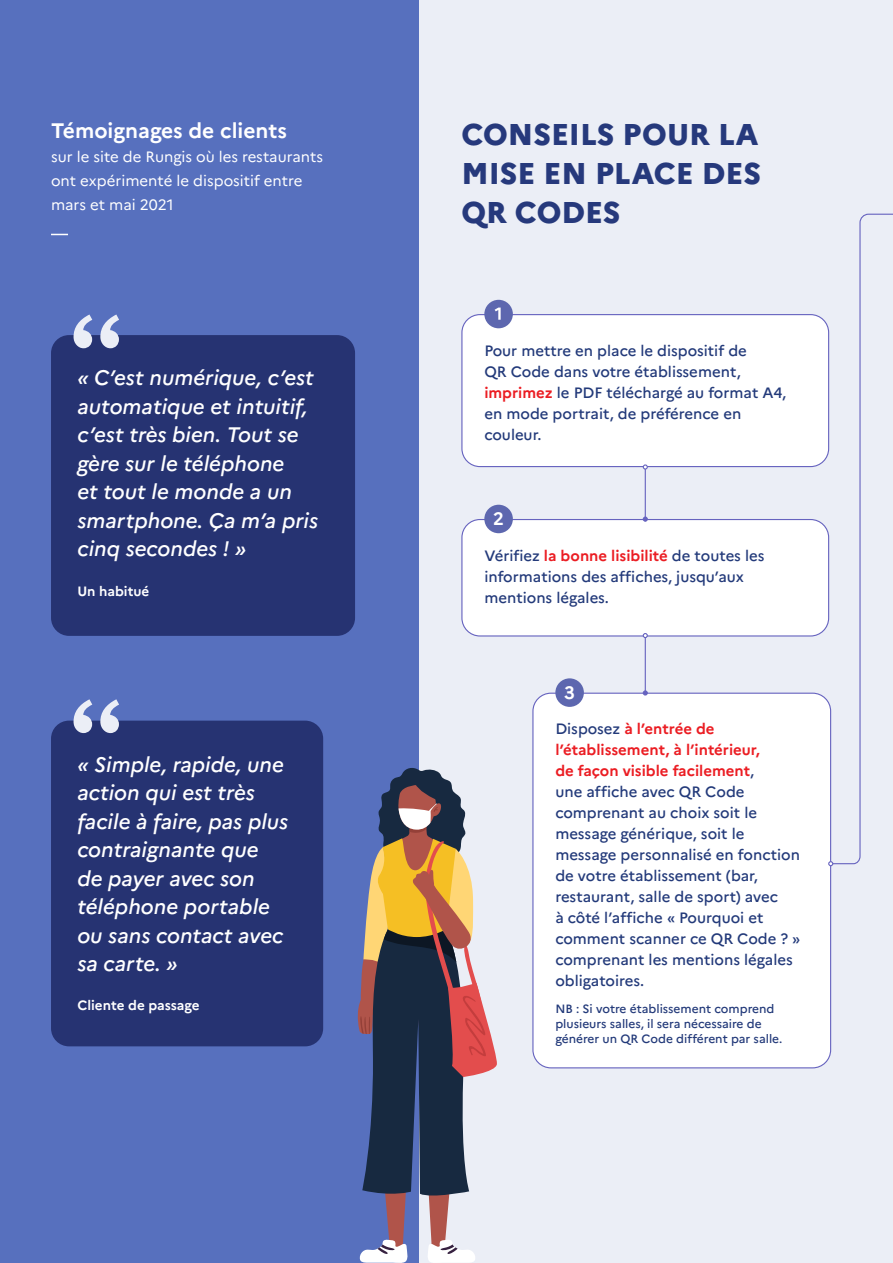
<style>
.page{position:relative;width:893px;height:1263px;background:#fff}
.page>*{position:absolute;margin:0;border:0;box-sizing:border-box;transform-origin:0 0}
.t1{font:150px "Andale Mono";color:#ebeef6}
.t2{font:800 30px/39px "Marianne";color:#26397c;text-align:justify}
.t3{font:italic 500 21px/28.5px "Marianne";color:#fff}
.t4{font:700 21px "Marianne";color:#fff}
.t5{font:700 18px "Marianne";color:#fff}
.t6{font:500 15px/21px "Marianne";color:#233a7a}
.t7{font:15px/24px "Marianne";color:#fff}
.t8{font:700 13.5px "Marianne";color:#fff}
.t9{font:500 12px/15px "Marianne";color:#233a7a}
.s1{font-weight:700;color:#eb1d23}
</style>
<div class="page">
<div style="left:0;top:0;width:432px;height:1263px;background:#5770be"></div>
<div style="left:420px;top:0;width:473px;height:1263px;background:#ebeef6"></div>
<div style="left:51px;top:335px;width:304px;height:301px;background:#263372;border-radius:18px"></div>
<div style="left:51px;top:721px;width:272px;height:325px;background:#263372;border-radius:18px"></div>
<svg style="left:51px;top:234px;width:17px;height:1px"></svg>
<svg style="left:357px;top:766px;width:140px;height:497px"></svg>
<div style="left:462px;top:315px;width:367px;height:152px;background:#fff;border-radius:18px"></div>
<div style="left:461px;top:314px;width:368px;height:153px;border:1px solid #6663bf;border-radius:18px"></div>
<div style="left:484px;top:300px;width:29px;height:28px;background:#5d67af;border-radius:50%"></div>
<svg style="left:495px;top:308px;width:6px;height:12px"></svg>
<div style="left:462px;top:519px;width:367px;height:117px;background:#fff;border-radius:18px"></div>
<div style="left:461px;top:519px;width:368px;height:117px;border:1px solid #6663bf;border-radius:18px"></div>
<div style="left:484px;top:505px;width:29px;height:28px;background:#5d67af;border-radius:50%"></div>
<hr style="left:645px;top:467px;width:1px;height:54px;background:#6663bf">
<svg style="left:643px;top:464px;width:5px;height:6px"></svg>
<svg style="left:643px;top:516px;width:5px;height:6px"></svg>
<div style="left:533px;top:693px;width:298px;height:375px;background:#fff;border-radius:18px"></div>
<div style="left:555px;top:678px;width:29px;height:29px;background:#5d67af;border-radius:50%"></div>
<hr style="left:645px;top:636px;width:1px;height:58px;background:#6663bf">
<svg style="left:643px;top:633px;width:5px;height:5px"></svg>
<svg style="left:643px;top:690px;width:5px;height:5px"></svg>
<svg style="left:828px;top:213px;width:65px;height:653px"></svg>
<h3 class="t4" style="left:51px;top:118px;width:238px">Témoignages de clients</h3>
<p class="t7" style="left:51px;top:145px;width:274px">sur le site de Rungis où les restaurants ont expérimenté le dispositif entre mars et mai 2021</p>
<h1 class="t1" style="left:52px;top:271px;width:92px">“</h1>
<h3 class="t3" style="left:77px;top:364px;width:242px">« C’est numérique, c’est automatique et intuitif, c’est très bien. Tout se gère sur le téléphone<br>et tout le monde a un smartphone. Ça m’a pris cinq secondes ! »</h3>
<p class="t8" style="left:77px;top:583px;width:74px">Un habitué</p>
<h1 class="t1" style="left:52px;top:655px;width:92px">“</h1>
<h3 class="t3" style="left:77px;top:750px;width:212px">« Simple, rapide, une action qui est très facile à faire, pas plus contraignante que de payer avec son téléphone portable ou sans contact avec sa carte. »</h3>
<p class="t8" style="left:77px;top:997px;width:124px">Cliente de passage</p>
<h2 class="t2" style="left:461px;top:115px;width:301px">CONSEILS POUR LA MISE EN PLACE DES QR CODES</h2>
<p class="t6" style="left:484px;top:340px;width:303px">Pour mettre en place le dispositif de<br>QR Code dans votre établissement, <span class="s1">imprimez</span> le PDF téléchargé au format A4, en mode portrait, de préférence en couleur.</p>
<p class="t5" style="left:493px;top:508px;width:12px">2</p>
<p class="t6" style="left:484px;top:545px;width:282px">Vérifiez <span class="s1">la bonne lisibilité</span> de toutes les informations des affiches, jusqu’aux mentions légales.</p>
<p class="t5" style="left:564px;top:682px;width:12px">3</p>
<p class="t6" style="left:555px;top:718px;width:247px">Disposez <span class="s1">à l’entrée de l’établissement, à l’intérieur,<br>de façon visible facilement</span>,<br>une affiche avec QR Code comprenant au choix soit le message générique, soit le message personnalisé en fonction de votre établissement (bar, restaurant, salle de sport) avec<br>à côté l’affiche « Pourquoi et comment scanner ce QR Code ? » comprenant les mentions légales obligatoires.</p>
<p class="t9" style="left:555px;top:1001px;width:229px">NB : Si votre établissement comprend plusieurs salles, il sera nécessaire de générer un QR Code différent par salle.</p>
</div>
